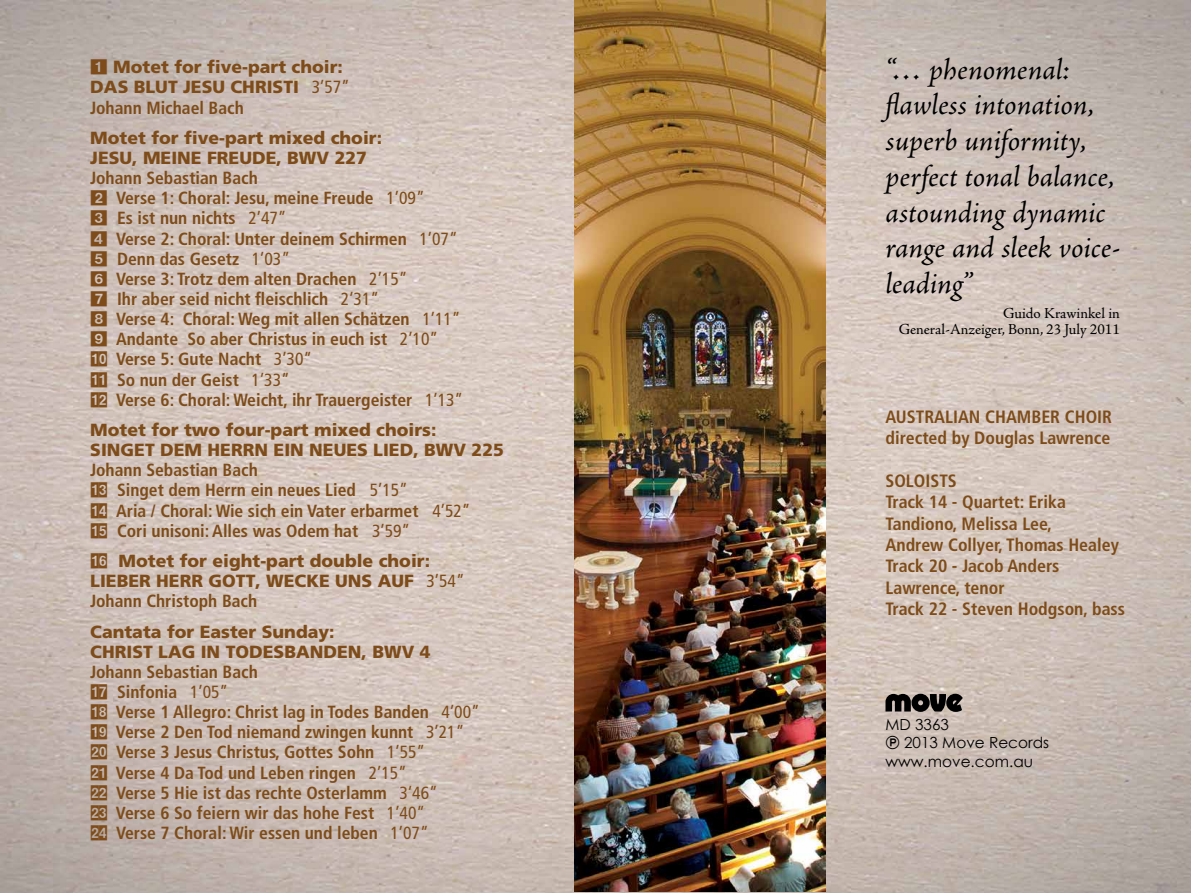
<style>
.page{position:relative;width:1191px;height:893px;background:#fff}
.page>*{position:absolute;margin:0;border:0;box-sizing:border-box;transform-origin:0 0}
.t1{font:italic 30.6px/35.7px "Adobe Jenson Pro";letter-spacing:-.005em;color:#000}
.t2{font:700 condensed 17.85px/21.5px "Frutiger";color:#7d4c1a}
.t3{font:700 condensed 17.55px/20.1px "Frutiger";color:#7d4c1a}
.t4{font:900 17.55px/20.1px "Frutiger";color:#7d4c1a}
.t5{font:15.3px/15.3px "Adobe Jenson Pro";color:#000;text-align:right}
.t6{font:15.3px/18.3px "Century Gothic";color:#000}
.s1{font-family:"Format Pi One S Si";font-weight:400}
.s2{font-weight:400;font-stretch:condensed}
.s3{font-weight:700;font-stretch:condensed}
.s4{font-family:"Format Pi One S Si";font-weight:400;font-stretch:normal}
.s5{font-weight:400}
.s6{font-family:"Format Pi Two S Si"}
</style>
<div class="page">
<img style="left:0;top:1px;width:1191px;height:892px">
<img style="left:574px;top:1px;width:251px;height:891px">
<svg style="left:885px;top:694px;width:77px;height:18px"></svg>
<p class="t4" style="left:90px;top:57px;width:261px"><span class="s1">1</span> Motet for five-part choir:<br>DAS BLUT JESU CHRISTI <span class="s2">3’57”<br></span><span class="s3">Johann Michael Bach</span></p>
<p class="t4" style="left:90px;top:128px;width:293px">Motet for five-part mixed choir:<br>JESU, MEINE FREUDE, BWV 227</p>
<p class="t3" style="left:90px;top:168px;width:374px">Johann Sebastian Bach<br><span class="s4">2</span> Verse 1: Choral: Jesu, meine Freude <span class="s5">1’09”<br></span><span class="s4">3</span> Es ist nun nichts <span class="s5">2’47”<br></span><span class="s4">4</span> Verse 2: Choral: Unter deinem Schirmen <span class="s5">1’07” </span><span class="s4">5</span> Denn das Gesetz <span class="s5">1’03”<br></span><span class="s4">6</span> Verse 3: Trotz dem alten Drachen <span class="s5">2’15”<br></span><span class="s4">7</span> Ihr aber seid nicht fleischlich <span class="s5">2’31”<br></span><span class="s4">8</span> Verse 4: Choral: Weg mit allen Schätzen <span class="s5">1’11” </span><span class="s4">9</span> Andante So aber Christus in euch ist <span class="s5">2’10”<br></span><span class="s4">Q0</span> Verse 5: Gute Nacht <span class="s5">3’30”<br></span><span class="s4">QA</span> So nun der Geist <span class="s5">1’33”<br></span><span class="s4">QS</span> Verse 6: Choral: Weicht, ihr Trauergeister <span class="s5">1’13”</span></p>
<p class="t4" style="left:90px;top:420px;width:415px">Motet for two four-part mixed choirs:<br>SINGET DEM HERRN EIN NEUES LIED, BWV 225</p>
<p class="t3" style="left:90px;top:460px;width:382px">Johann Sebastian Bach<br><span class="s4">QD</span> Singet dem Herrn ein neues Lied <span class="s5">5’15”<br></span><span class="s4">QF</span> Aria / Choral: Wie sich ein Vater erbarmet <span class="s5">4’52” </span><span class="s4">QG</span> Cori unisoni: Alles was Odem hat <span class="s5">3’59”</span></p>
<p class="t4" style="left:90px;top:551px;width:376px"><span class="s1">QH</span> Motet for eight-part double choir:<br>LIEBER HERR GOTT, WECKE UNS AUF <span class="s2">3’54”<br></span><span class="s3">Johann Christoph Bach</span></p>
<p class="t4" style="left:90px;top:621px;width:342px">Cantata for Easter Sunday:<br>CHRIST LAG IN TODESBANDEN, BWV 4</p>
<p class="t3" style="left:90px;top:662px;width:391px">Johann Sebastian Bach<br><span class="s4">QJ</span> Sinfonia <span class="s5">1’05”<br></span><span class="s4">QK</span> Verse 1 Allegro: Christ lag in Todes Banden <span class="s5">4’00” </span><span class="s4">QL</span> Verse 2 Den Tod niemand zwingen kunnt <span class="s5">3’21” </span><span class="s4">W0</span> Verse 3 Jesus Christus, Gottes Sohn <span class="s5">1’55”<br></span><span class="s4">WA</span> Verse 4 Da Tod und Leben ringen <span class="s5">2’15”<br></span><span class="s4">WS</span> Verse 5 Hie ist das rechte Osterlamm <span class="s5">3’46”<br></span><span class="s4">WD</span> Verse 6 So feiern wir das hohe Fest <span class="s5">1’40”<br></span><span class="s4">WF</span> Verse 7 Choral: Wir essen und leben <span class="s5">1’07”</span></p>
<h1 class="t1" style="left:885px;top:53px;width:236px">“… phenomenal: flawless intonation, superb uniformity, perfect tonal balance, astounding dynamic range and sleek voice&shy;leading”</h1>
<p class="t5" style="left:898px;top:306px;width:223px">Guido Krawinkel in<br>General-Anzeiger, Bonn, 23 July 2011</p>
<p class="t2" style="left:885px;top:406px;width:228px">AUSTRALIAN CHAMBER CHOIR directed by Douglas Lawrence</p>
<p class="t2" style="left:885px;top:470px;width:241px">SOLOISTS<br>Track 14 - Quartet: Erika<br>Tandiono, Melissa Lee,<br>Andrew Collyer, Thomas Healey<br>Track 20 - Jacob Anders<br>Lawrence, tenor<br>Track 22 - Steven Hodgson, bass</p>
<p class="t6" style="left:885px;top:715px;width:165px">MD 3363<br><span class="s6">P</span> 2013 Move Records www.move.com.au</p>
</div>
